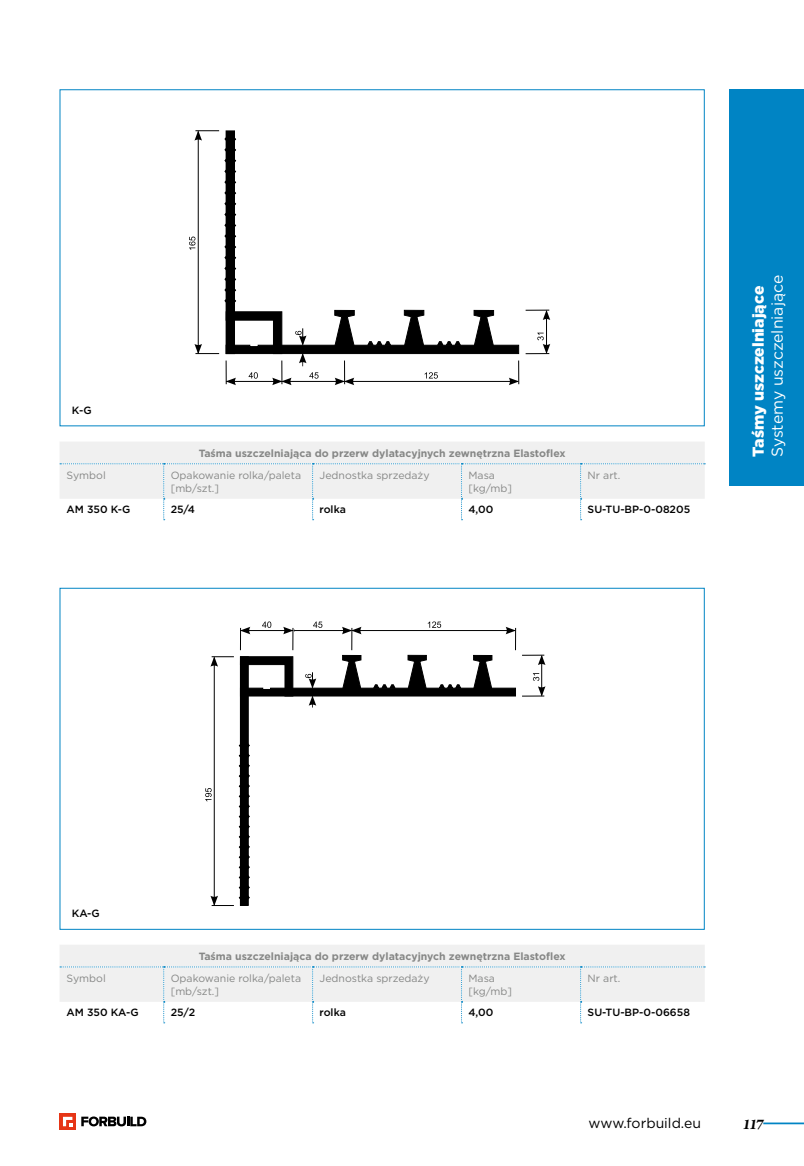
<style>
.page{position:relative;width:804px;height:1166px;background:#fff}
.page>*{position:absolute;margin:0;border:0;box-sizing:border-box;transform-origin:0 0}
.t1{font:15.75px "Gotham";letter-spacing:-.005em;color:#fff}
.t2{font:900 15.75px "Gotham";color:#fff}
.t3{font:italic 700 15.75px "Arno Pro";color:#000}
.t4{font:14px "Gotham";color:#000}
.t5{font:10.5px/12.6px "Gotham";color:#868786}
.t6{font:700 10.5px "Gotham";color:#868786}
.t7{font:500 10.5px "Gotham";color:#000}
</style>
<div class="page">
<hr style="left:763px;top:1122px;width:41px;height:2px;background:#0084c4">
<svg style="left:60px;top:1113px;width:16px;height:16px"></svg>
<svg style="left:63px;top:1117px;width:9px;height:9px"></svg>
<svg style="left:81px;top:1116px;width:65px;height:10px"></svg>
<div style="left:729px;top:89px;width:75px;height:397px;background:#0084c4"></div>
<hr style="left:546px;top:311px;width:1px;height:42px;background:#000">
<svg style="left:525px;top:333px;width:25px;height:21px"></svg>
<svg style="left:525px;top:310px;width:25px;height:10px"></svg>
<svg style="left:189px;top:130px;width:330px;height:255px"></svg>
<hr style="left:214px;top:657px;width:1px;height:248px;background:#000">
<hr style="left:541px;top:656px;width:1px;height:39px;background:#000">
<svg style="left:522px;top:673px;width:23px;height:24px"></svg>
<svg style="left:522px;top:655px;width:23px;height:10px"></svg>
<svg style="left:240px;top:621px;width:276px;height:86px"></svg>
<svg style="left:210px;top:656px;width:24px;height:11px"></svg>
<div style="left:240px;top:657px;width:8px;height:248px;background:#000"></div>
<svg style="left:205px;top:737px;width:45px;height:169px"></svg>
<svg style="left:60px;top:442px;width:645px;height:78px"></svg>
<svg style="left:60px;top:945px;width:645px;height:78px"></svg>
<p class="t7" style="left:72px;top:403px;width:21px">K-G</p>
<p class="t6" style="left:199px;top:446px;width:368px">Taśma uszczelniająca do przerw dylatacyjnych zewnętrzna Elastoflex</p>
<p class="t5" style="left:66px;top:469px;width:41px">Symbol</p>
<p class="t5" style="left:171px;top:469px;width:132px">Opakowanie rolka/paleta [mb/szt.]</p>
<p class="t5" style="left:319px;top:469px;width:112px">Jednostka sprzedaży</p>
<p class="t5" style="left:468px;top:469px;width:45px">Masa [kg/mb]</p>
<p class="t5" style="left:587px;top:469px;width:34px">Nr art.</p>
<p class="t7" style="left:66px;top:503px;width:65px">AM 350 K-G</p>
<p class="t7" style="left:171px;top:503px;width:26px">25/4</p>
<p class="t7" style="left:319px;top:503px;width:28px">rolka</p>
<p class="t7" style="left:468px;top:503px;width:26px">4,00</p>
<p class="t7" style="left:587px;top:503px;width:104px">SU-TU-BP-0-08205</p>
<h1 class="t2" style="left:747px;top:457px;width:173px;rotate:-90deg">Taśmy uszczelniające</h1>
<h1 class="t1" style="left:767px;top:457px;width:183px;rotate:-90deg">Systemy uszczelniające</h1>
<p class="t7" style="left:72px;top:907px;width:29px">KA-G</p>
<p class="t6" style="left:199px;top:949px;width:368px">Taśma uszczelniająca do przerw dylatacyjnych zewnętrzna Elastoflex</p>
<p class="t5" style="left:66px;top:972px;width:41px">Symbol</p>
<p class="t5" style="left:171px;top:972px;width:132px">Opakowanie rolka/paleta [mb/szt.]</p>
<p class="t5" style="left:319px;top:972px;width:112px">Jednostka sprzedaży</p>
<p class="t5" style="left:468px;top:972px;width:45px">Masa [kg/mb]</p>
<p class="t5" style="left:587px;top:972px;width:34px">Nr art.</p>
<p class="t7" style="left:66px;top:1006px;width:74px">AM 350 KA-G</p>
<p class="t7" style="left:171px;top:1006px;width:26px">25/2</p>
<p class="t7" style="left:319px;top:1006px;width:28px">rolka</p>
<p class="t7" style="left:468px;top:1006px;width:26px">4,00</p>
<p class="t7" style="left:587px;top:1006px;width:104px">SU-TU-BP-0-06658</p>
<h2 class="t4" style="left:588px;top:1114px;width:114px">www.forbuild.eu</h2>
<h1 class="t3" style="left:742px;top:1114px;width:22px">117</h1>
</div>
